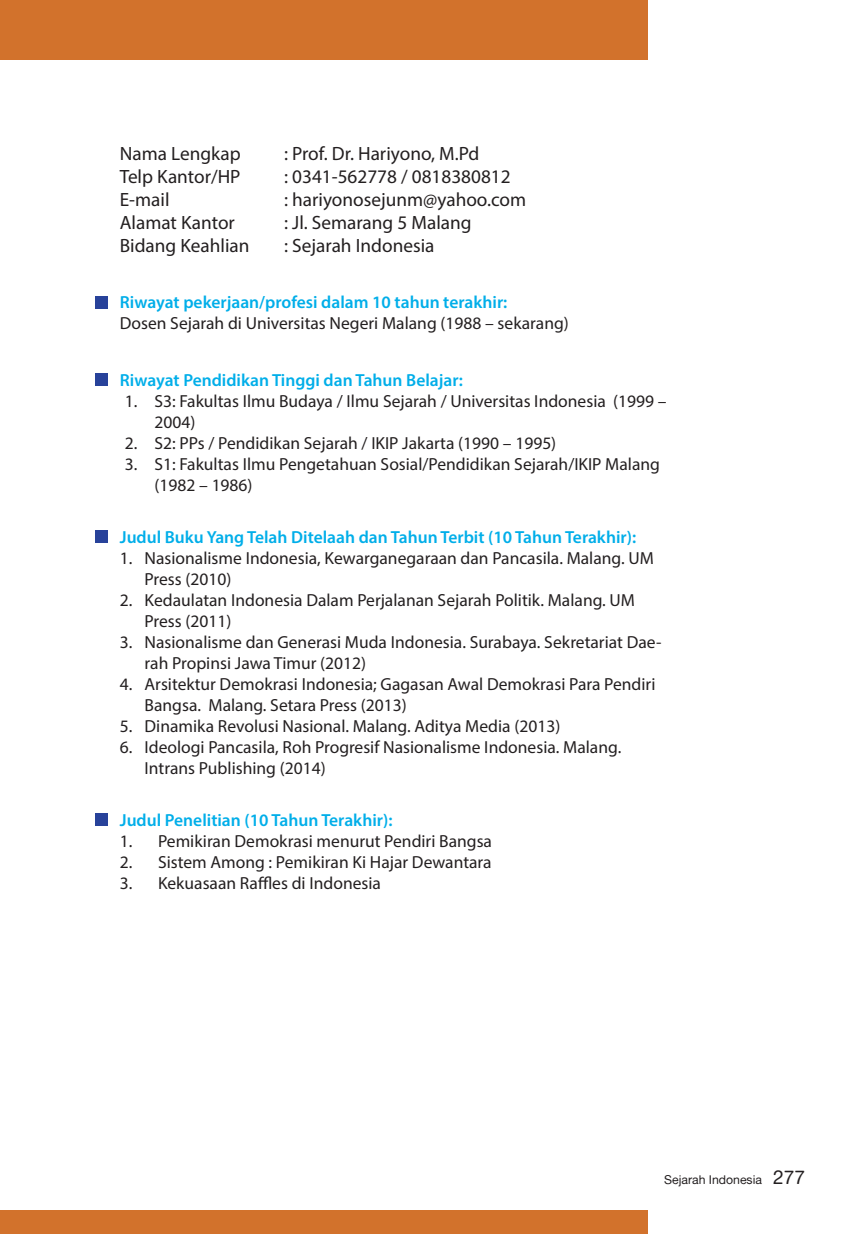
<style>
.page{position:relative;width:862px;height:1234px;background:#fff}
.page>*{position:absolute;margin:0;border:0;box-sizing:border-box;transform-origin:0 0}
.t1{font:19.25px "Myriad Pro";color:#231f20}
.t2{font:17.5px/21px "Myriad Pro";color:#231f20}
.t3{font:600 17.5px "Myriad Pro";color:#00aee9}
.t4{font:12.25px "Alte Haas Grotesk";color:#231f20}
.s1{font-size:19.25px}
</style>
<div class="page">
<div style="left:0;top:1209px;width:647px;height:24px;background:#d2722c"></div>
<div style="left:0;top:0;width:647px;height:60px;background:#d2722c"></div>
<div style="left:95px;top:296px;width:12px;height:12px;background:#28429a"></div>
<div style="left:95px;top:373px;width:12px;height:12px;background:#28429a"></div>
<div style="left:95px;top:530px;width:12px;height:12px;background:#28429a"></div>
<div style="left:95px;top:813px;width:12px;height:12px;background:#28429a"></div>
<p class="t1" style="left:120px;top:141px;width:122px">Nama Lengkap</p>
<p class="t1" style="left:284px;top:141px;width:196px">: Prof. Dr. Hariyono, M.Pd</p>
<p class="t1" style="left:120px;top:165px;width:122px">Telp Kantor/HP</p>
<p class="t1" style="left:284px;top:165px;width:228px">: 0341-562778 / 0818380812</p>
<p class="t1" style="left:120px;top:188px;width:51px">E-mail</p>
<p class="t1" style="left:284px;top:188px;width:243px">: hariyonosejunm@yahoo.com</p>
<p class="t1" style="left:120px;top:211px;width:116px">Alamat Kantor</p>
<p class="t1" style="left:284px;top:211px;width:189px">: Jl. Semarang 5 Malang</p>
<p class="t1" style="left:120px;top:234px;width:131px">Bidang Keahlian</p>
<p class="t1" style="left:284px;top:234px;width:152px">: Sejarah Indonesia</p>
<p class="t3" style="left:120px;top:291px;width:389px">Riwayat pekerjaan/profesi dalam 10 tahun terakhir:</p>
<p class="t2" style="left:120px;top:313px;width:450px">Dosen Sejarah di Universitas Negeri Malang (1988 – sekarang)</p>
<p class="t3" style="left:120px;top:368px;width:344px">Riwayat Pendidikan Tinggi dan Tahun Belajar:</p>
<p class="t2" style="left:154px;top:390px;width:513px;text-indent:-30px">1. S3: Fakultas Ilmu Budaya / Ilmu Sejarah / Universitas Indonesia (1999 –<br>2004)</p>
<p class="t2" style="left:125px;top:432px;width:433px">2. S2: PPs / Pendidikan Sejarah / IKIP Jakarta (1990 – 1995)</p>
<p class="t2" style="left:154px;top:453px;width:506px;text-indent:-30px">3. S1: Fakultas Ilmu Pengetahuan Sosial/Pendidikan Sejarah/IKIP Malang (1982 – 1986)</p>
<p class="t3" style="left:120px;top:525px;width:517px">Judul Buku Yang Telah Ditelaah dan Tahun Terbit (10 Tahun Terakhir):</p>
<p class="t2" style="left:144px;top:547px;width:510px;text-indent:-25px">1. Nasionalisme Indonesia, Kewarganegaraan dan Pancasila. Malang. UM<br>Press (2010)</p>
<p class="t2" style="left:144px;top:589px;width:491px;text-indent:-25px">2. Kedaulatan Indonesia Dalam Perjalanan Sejarah Politik. Malang. UM<br>Press (2011)</p>
<p class="t2" style="left:144px;top:631px;width:518px;text-indent:-25px">3. Nasionalisme dan Generasi Muda Indonesia. Surabaya. Sekretariat Dae&shy;rah Propinsi Jawa Timur (2012)</p>
<p class="t2" style="left:144px;top:673px;width:512px;text-indent:-25px">4. Arsitektur Demokrasi Indonesia; Gagasan Awal Demokrasi Para Pendiri<br>Bangsa. Malang. Setara Press (2013)</p>
<p class="t2" style="left:120px;top:715px;width:442px">5. Dinamika Revolusi Nasional. Malang. Aditya Media (2013)</p>
<p class="t2" style="left:144px;top:736px;width:478px;text-indent:-25px">6. Ideologi Pancasila, Roh Progresif Nasionalisme Indonesia. Malang.<br>Intrans Publishing (2014)</p>
<p class="t3" style="left:120px;top:808px;width:274px">Judul Penelitian (10 Tahun Terakhir):</p>
<p class="t2" style="left:120px;top:830px;width:373px">1. Pemikiran Demokrasi menurut Pendiri Bangsa</p>
<p class="t2" style="left:120px;top:851px;width:373px">2. Sistem Among : Pemikiran Ki Hajar Dewantara</p>
<p class="t2" style="left:120px;top:872px;width:262px">3. Kekuasaan Raffles di Indonesia</p>
<p class="t4" style="left:664px;top:1171px;width:142px">Sejarah Indonesia <span class="s1">277</span></p>
</div>
